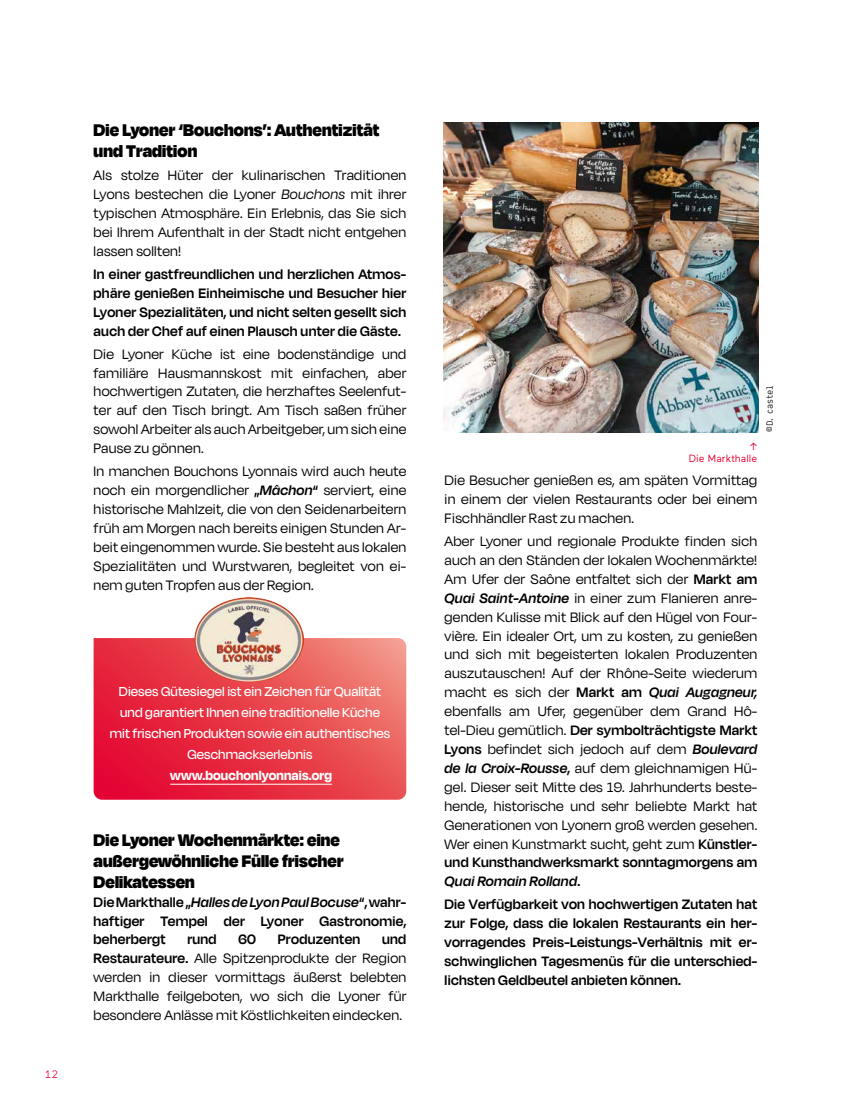
<style>
.page{position:relative;width:851px;height:1106px;background:#fff}
.page>*{position:absolute;margin:0;border:0;box-sizing:border-box;transform-origin:0 0}
.t1{font:900 19.5px/21px "Degular Display";letter-spacing:.01em;color:#000}
.t2{font:900 19.35px/21px "Degular Display";letter-spacing:.01em;color:#000}
.t3{font:15.75px/18.9px "Degular Display";letter-spacing:.02em;color:#000;text-align:justify}
.t4{font:600 15.75px/18.9px "Degular Display";letter-spacing:.02em;color:#000;text-align:justify}
.t5{font:500 15px/21px "Degular Display";letter-spacing:.01em;color:#fff;text-align:center}
.t6{font:700 15px "Degular Display";letter-spacing:.01em;color:#fff}
.t7{font:10.5px/12.3px "Maax";color:#e40234;text-align:right}
.t8{font:10.5px "Deck";color:#e40234}
.t9{font:8.7px "Deck";color:#000}
.s1{font-style:italic}
.s2{font-weight:600}
.s3{font-weight:600;font-style:italic}
</style>
<div class="page">
<svg style="left:94px;top:638px;width:312px;height:161px;background:#e83e4c"></svg>
<img style="left:194px;top:597px;width:110px;height:85px">
<hr style="left:170px;top:784px;width:162px;height:1px;background:#fff">
<img style="left:443px;top:123px;width:315px;height:310px">
<p class="t1" style="left:94px;top:118px;width:287px">Die Lyoner ‘Bouchons’: Authentizität und Tradition</p>
<p class="t3" style="left:94px;top:165px;width:314px">Als stolze Hüter der kulinarischen Traditionen Lyons bestechen die Lyoner <span class="s1">Bouchons</span> mit ihrer typischen Atmosphäre. Ein Erlebnis, das Sie sich bei Ihrem Aufenthalt in der Stadt nicht entgehen lassen sollten!</p>
<p class="t4" style="left:94px;top:264px;width:314px">In einer gastfreundlichen und herzlichen Atmos&shy;phäre genießen Einheimische und Besucher hier Lyoner Spezialitäten, und nicht selten gesellt sich auch der Chef auf einen Plausch unter die Gäste.</p>
<p class="t3" style="left:94px;top:344px;width:314px">Die Lyoner Küche ist eine bodenständige und familiäre Hausmannskost mit einfachen, aber hochwertigen Zutaten, die herzhaftes Seelenfut&shy;ter auf den Tisch bringt. Am Tisch saßen früher sowohl Arbeiter als auch Arbeitgeber, um sich eine Pause zu gönnen.</p>
<p class="t3" style="left:94px;top:462px;width:314px">In manchen Bouchons Lyonnais wird auch heute noch ein morgendlicher <span class="s2">„</span><span class="s3">Mâchon</span><span class="s2">“</span> serviert, eine historische Mahlzeit, die von den Seidenarbeitern früh am Morgen nach bereits einigen Stunden Ar&shy;beit eingenommen wurde. Sie besteht aus lokalen Spezialitäten und Wurstwaren, begleitet von ei&shy;nem guten Tropfen aus der Region.</p>
<p class="t8" style="left:45px;top:1067px;width:15px">12</p>
<p class="t5" style="left:110px;top:680px;width:282px">Dieses Gütesiegel ist ein Zeichen für Qualität und garantiert Ihnen eine traditionelle Küche mit frischen Produkten sowie ein authentisches Geschmackserlebnis</p>
<p class="t6" style="left:170px;top:766px;width:163px">www.bouchonlyonnais.org</p>
<p class="t2" style="left:94px;top:828px;width:251px">Die Lyoner Wochenmärkte: eine außergewöhnliche Fülle frischer<br>Delikatessen</p>
<p class="t4" style="left:94px;top:891px;width:314px">Die Markthalle „<span class="s1">Halles de Lyon Paul Bocuse</span>“, wahr&shy;haftiger Tempel der Lyoner Gastronomie, beherbergt</p>
<p class="t3" style="left:94px;top:929px;width:314px;text-indent:288px"><span class="s2">und Restaurateure.</span> Alle Spitzenprodukte der Region werden in dieser vormittags äußerst belebten Markthalle feilgeboten, wo sich die Lyoner für besondere Anlässe mit Köstlichkeiten eindecken.</p>
<p class="t4" style="left:187px;top:929px;width:31px">rund</p>
<p class="t4" style="left:238px;top:929px;width:19px">60</p>
<p class="t4" style="left:278px;top:929px;width:84px">Produzenten</p>
<p class="t7" style="left:688px;top:440px;width:70px">-^<br>Die Markthalle</p>
<p class="t3" style="left:444px;top:470px;width:314px">Die Besucher genießen es, am späten Vormittag in einem der vielen Restaurants oder bei einem Fischhändler Rast zu machen.</p>
<p class="t3" style="left:444px;top:531px;width:314px">Aber Lyoner und regionale Produkte finden sich auch an den Ständen der lokalen Wochenmärkte!<br>Am Ufer der Saône entfaltet sich der <span class="s2">Markt am </span><span class="s3">Quai Saint-Antoine</span> in einer zum Flanieren anre&shy;genden Kulisse mit Blick auf den Hügel von Four&shy;vière. Ein idealer Ort, um zu kosten, zu genießen und sich mit begeisterten lokalen Produzenten auszutauschen! Auf der Rhône-Seite wiederum macht es sich der <span class="s2">Markt am</span> <span class="s3">Quai Augagneur, </span>ebenfalls am Ufer, gegenüber dem Grand Hô&shy;tel-Dieu gemütlich. <span class="s2">Der symbolträchtigste Markt Lyons</span> befindet sich jedoch auf dem <span class="s3">Boulevard de la Croix-Rousse</span><span class="s2">,</span> auf dem gleichnamigen Hü&shy;gel. Dieser seit Mitte des 19. Jahrhunderts beste&shy;hende, historische und sehr beliebte Markt hat Generationen von Lyonern groß werden gesehen.<br>Wer einen Kunstmarkt sucht, geht zum <span class="s2">Künstler&shy;und Kunsthandwerksmarkt sonntagmorgens am </span><span class="s3">Quai Romain Rolland</span><span class="s2">.</span></p>
<p class="t4" style="left:444px;top:894px;width:314px">Die Verfügbarkeit von hochwertigen Zutaten hat zur Folge, dass die lokalen Restaurants ein her&shy;vorragendes Preis-Leistungs-Verhältnis mit er&shy;schwinglichen Tagesmenüs für die unterschied&shy;lichsten Geldbeutel anbieten können.</p>
<p class="t9" style="left:763px;top:432px;width:48px;rotate:-90deg">©D. castel</p>
</div>
